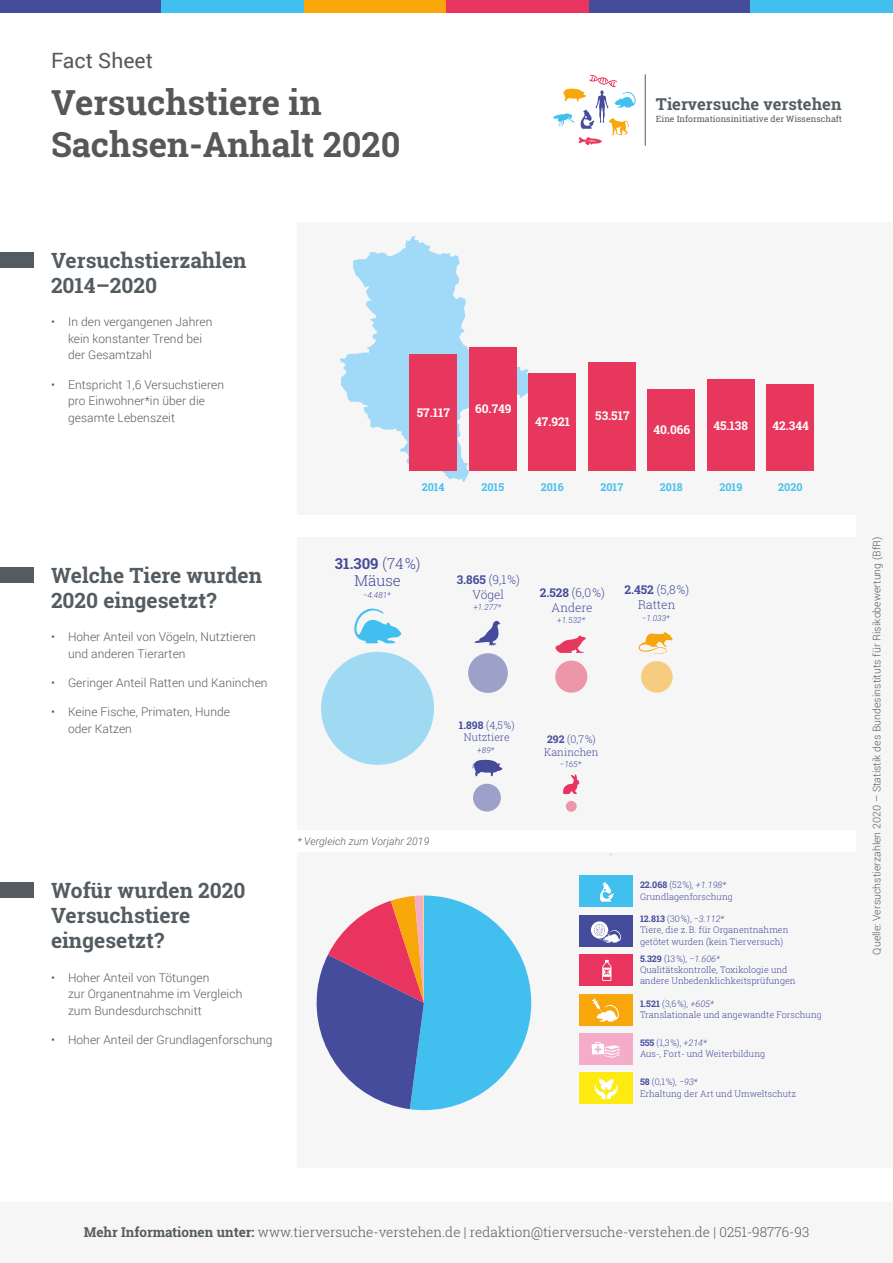
<style>
.page{position:relative;width:893px;height:1263px;background:#fff}
.page>*{position:absolute;margin:0;border:0;box-sizing:border-box;transform-origin:0 0}
.t1{font:700 34.5px/41.4px "Roboto Slab";color:#575756}
.t2{font:21.15px "Roboto";color:#575756}
.t3{font:700 21px/25.2px "Roboto Slab";color:#545c61}
.t4{font:700 16.5px "Roboto Slab";color:#545c61}
.t5{font:300 15px/17.2px "Roboto Slab";color:#454b9a;text-align:center}
.t6{font:300 13.5px "Roboto Slab";color:#545c61}
.t7{font:300 12px/16.5px "Roboto";letter-spacing:.005em;color:#545c61}
.t8{font:300 12px/15px "Roboto Slab";color:#454c9b;text-align:center}
.t9{font:700 12px "Roboto Slab";color:#fff}
.t10{font:700 10.8px "Roboto Slab";color:#48bfef}
.t11{font:300 10.5px "Roboto";letter-spacing:.005em;color:#545c61}
.t12{font:300 10.5px/12.8px "Roboto Slab";color:#454c9b;text-align:center}
.t13{font:italic 300 10.5px "Roboto";letter-spacing:.005em;color:#545c61}
.t14{font:300 9px/11.2px "Roboto Slab";color:#454c9b}
.t15{font:italic 300 9px "Roboto";color:#454c9b}
.t16{font:8.7px "Roboto Slab";color:#545c61}
.t17{font:italic 300 8.25px "Roboto";color:#454c9b}
.s1{font-weight:700}
.s2{font-family:"Roboto Slab";font-weight:700;font-style:normal}
.s3{font-family:"Roboto Slab";font-style:normal}
.s4{font-family:"Roboto";font-style:italic}
</style>
<div class="page">
<div style="left:0;top:1202px;width:893px;height:61px;background:#f6f6f6"></div>
<hr style="left:645px;top:74px;width:1px;height:72px;background:#545c61">
<svg style="left:553px;top:74px;width:83px;height:72px"></svg>
<div style="left:0;top:567px;width:34px;height:16px;background:#545c61"></div>
<div style="left:0;top:252px;width:34px;height:16px;background:#545c61"></div>
<div style="left:0;top:882px;width:34px;height:16px;background:#545c61"></div>
<div style="left:298px;top:223px;width:595px;height:292px;background:#f6f6f6"></div>
<div style="left:298px;top:852px;width:595px;height:316px;background:#f6f6f6"></div>
<div style="left:857px;top:223px;width:36px;height:945px;background:#f6f6f6"></div>
<div style="left:298px;top:538px;width:595px;height:292px;background:#f6f6f6"></div>
<div style="left:303px;top:0;width:143px;height:13px;background:#f7a70a"></div>
<div style="left:160px;top:0;width:143px;height:13px;background:#41c0f0"></div>
<div style="left:0;top:0;width:160px;height:13px;background:#454c9b"></div>
<div style="left:446px;top:0;width:143px;height:13px;background:#e8345e"></div>
<div style="left:750px;top:0;width:143px;height:13px;background:#41c0f0"></div>
<div style="left:589px;top:0;width:161px;height:13px;background:#454c9b"></div>
<svg style="left:340px;top:236px;width:189px;height:246px"></svg>
<div style="left:409px;top:355px;width:48px;height:116px;background:#e7375c"></div>
<div style="left:469px;top:347px;width:48px;height:124px;background:#e7375c"></div>
<div style="left:528px;top:373px;width:48px;height:98px;background:#e7375c"></div>
<div style="left:588px;top:362px;width:48px;height:109px;background:#e7375c"></div>
<div style="left:648px;top:389px;width:47px;height:82px;background:#e7375c"></div>
<div style="left:707px;top:379px;width:48px;height:92px;background:#e7375c"></div>
<div style="left:767px;top:385px;width:47px;height:86px;background:#e7375c"></div>
<div style="left:579px;top:876px;width:54px;height:31px;background:#41c0f0"></div>
<svg style="left:599px;top:882px;width:15px;height:20px"></svg>
<div style="left:579px;top:1073px;width:54px;height:31px;background:#fcea10"></div>
<svg style="left:595px;top:1079px;width:23px;height:20px"></svg>
<div style="left:579px;top:954px;width:54px;height:32px;background:#e8345e"></div>
<svg style="left:602px;top:960px;width:9px;height:21px"></svg>
<div style="left:579px;top:915px;width:54px;height:31px;background:#454c9b"></div>
<svg style="left:591px;top:921px;width:17px;height:17px"></svg>
<svg style="left:594px;top:924px;width:27px;height:18px"></svg>
<div style="left:579px;top:1033px;width:54px;height:31px;background:#f4acc8"></div>
<svg style="left:592px;top:1042px;width:28px;height:16px"></svg>
<div style="left:579px;top:994px;width:54px;height:31px;background:#f7a70a"></div>
<svg style="left:592px;top:998px;width:27px;height:23px"></svg>
<svg style="left:316px;top:895px;width:215px;height:215px"></svg>
<svg style="left:354px;top:608px;width:48px;height:35px"></svg>
<svg style="left:555px;top:636px;width:31px;height:17px"></svg>
<div style="left:321px;top:652px;width:113px;height:113px;background:#a0daf2;border-radius:57px"></div>
<div style="left:468px;top:653px;width:40px;height:40px;background:#9da0c8;border-radius:20px"></div>
<div style="left:555px;top:660px;width:32px;height:33px;background:#ee96a9;border-radius:16px"></div>
<div style="left:641px;top:661px;width:32px;height:32px;background:#f6cd80;border-radius:16px"></div>
<div style="left:473px;top:784px;width:28px;height:27px;background:#9da0c8;border-radius:14px"></div>
<div style="left:566px;top:801px;width:11px;height:11px;background:#ee96a9;border-radius:5px"></div>
<svg style="left:475px;top:621px;width:25px;height:25px"></svg>
<svg style="left:638px;top:632px;width:35px;height:22px"></svg>
<svg style="left:472px;top:760px;width:30px;height:16px"></svg>
<svg style="left:563px;top:774px;width:17px;height:20px"></svg>
<h2 class="t2" style="left:51px;top:46px;width:104px">Fact Sheet</h2>
<h1 class="t1" style="left:51px;top:82px;width:351px">Versuchstiere in<br>Sachsen-Anhalt 2020</h1>
<h3 class="t4" style="left:656px;top:93px;width:187px">Tierversuche verstehen</h3>
<p class="t16" style="left:656px;top:112px;width:187px">Eine Informationsinitiative der Wissenschaft</p>
<h3 class="t3" style="left:51px;top:247px;width:197px">Versuchstierzahlen<br>2014–2020</h3>
<p class="t7" style="left:68px;top:313px;width:146px;text-indent:-17px">• In den vergangenen Jahren kein konstanter Trend bei der Gesamtzahl</p>
<p class="t7" style="left:68px;top:376px;width:158px;text-indent:-17px">• Entspricht 1,6 Versuchstieren pro Einwohner*in über die gesamte Lebenszeit</p>
<h3 class="t3" style="left:51px;top:562px;width:213px">Welche Tiere wurden<br>2020 eingesetzt?</h3>
<p class="t7" style="left:68px;top:628px;width:189px;text-indent:-17px">• Hoher Anteil von Vögeln, Nutztieren und anderen Tierarten</p>
<p class="t7" style="left:51px;top:674px;width:218px">• Geringer Anteil Ratten und Kaninchen</p>
<p class="t7" style="left:68px;top:703px;width:164px;text-indent:-17px">• Keine Fische, Primaten, Hunde oder Katzen</p>
<p class="t9" style="left:417px;top:404px;width:35px">57.117</p>
<p class="t9" style="left:475px;top:400px;width:38px">60.749</p>
<p class="t9" style="left:535px;top:413px;width:36px">47.921</p>
<p class="t9" style="left:595px;top:407px;width:36px">53.517</p>
<p class="t9" style="left:653px;top:421px;width:38px">40.066</p>
<p class="t9" style="left:713px;top:417px;width:36px">45.138</p>
<p class="t9" style="left:772px;top:417px;width:38px">42.344</p>
<p class="t10" style="left:422px;top:480px;width:24px">2014</p>
<p class="t10" style="left:481px;top:480px;width:24px">2015</p>
<p class="t10" style="left:541px;top:480px;width:24px">2016</p>
<p class="t10" style="left:600px;top:480px;width:24px">2017</p>
<p class="t10" style="left:660px;top:480px;width:24px">2018</p>
<p class="t10" style="left:719px;top:480px;width:24px">2019</p>
<p class="t10" style="left:778px;top:480px;width:26px">2020</p>
<p class="t5" style="left:335px;top:554px;width:87px"><span class="s1">31.309</span> (74%)<br>Mäuse</p>
<p class="t17" style="left:363px;top:589px;width:29px">−4.481*</p>
<p class="t8" style="left:457px;top:571px;width:65px"><span class="s1">3.865</span> (9,1%)<br>Vögel</p>
<p class="t17" style="left:473px;top:601px;width:29px">+1.277*</p>
<p class="t8" style="left:540px;top:584px;width:67px"><span class="s1">2.528</span> (6,0%)<br>Andere</p>
<p class="t17" style="left:557px;top:614px;width:29px">+1.532*</p>
<p class="t8" style="left:624px;top:582px;width:66px"><span class="s1">2.452</span> (5,8%)<br>Ratten</p>
<p class="t17" style="left:642px;top:612px;width:29px">−1.033*</p>
<p class="t12" style="left:459px;top:718px;width:57px"><span class="s1">1.898</span> (4,5%)<br>Nutztiere</p>
<p class="t17" style="left:477px;top:744px;width:18px">+89*</p>
<p class="t12" style="left:544px;top:732px;width:56px;text-align:left"><span class="s1">292</span> (0,7%)<br>Kaninchen</p>
<p class="t17" style="left:560px;top:758px;width:23px">−165*</p>
<h3 class="t3" style="left:51px;top:877px;width:196px">Wofür wurden 2020<br>Versuchstiere eingesetzt?</h3>
<p class="t7" style="left:68px;top:969px;width:176px;text-indent:-17px">• Hoher Anteil von Tötungen<br>zur Organentnahme im Vergleich zum Bundesdurchschnitt</p>
<p class="t7" style="left:51px;top:1031px;width:223px">• Hoher Anteil der Grundlagenforschung</p>
<p class="t13" style="left:298px;top:834px;width:133px">* Vergleich zum Vorjahr 2019</p>
<p class="t15" style="left:640px;top:879px;width:88px"><span class="s2">22.068</span> <span class="s3">(52%),</span> +1.198*</p>
<p class="t14" style="left:640px;top:890px;width:94px">Grundlagenforschung</p>
<p class="t15" style="left:640px;top:913px;width:86px"><span class="s2">12.813</span> <span class="s3">(30%),</span> −3.112*</p>
<p class="t14" style="left:640px;top:924px;width:150px">Tiere, die z.B. für Organentnahmen getötet wurden (kein Tierversuch)</p>
<p class="t15" style="left:640px;top:952px;width:81px"><span class="s2">5.329</span> <span class="s3">(13%),</span> −1.606*</p>
<p class="t14" style="left:640px;top:964px;width:157px">Qualitätskontrolle, Toxikologie und andere Unbedenklichkeitsprüfungen</p>
<p class="t14" style="left:640px;top:997px;width:183px"><span class="s1">1.521</span> (3,6%), <span class="s4">+605*<br></span>Translationale und angewandte Forschung</p>
<p class="t14" style="left:640px;top:1037px;width:127px"><span class="s1">555</span> (1,3%), <span class="s4">+214*<br></span>Aus-, Fort- und Weiterbildung</p>
<p class="t14" style="left:640px;top:1076px;width:158px"><span class="s1">58</span> (0,1%), <span class="s4">−93*<br></span>Erhaltung der Art und Umweltschutz</p>
<p class="t11" style="left:869px;top:954px;width:420px;rotate:-90deg">Quelle: Versuchstierzahlen 2020 – Statistik des Bundesinstituts für Risikobewertung (BfR)</p>
<p class="t6" style="left:84px;top:1223px;width:727px"><span class="s1">Mehr Informationen unter:</span> www.tierversuche-verstehen.de | redaktion@tierversuche-verstehen.de | 0251-98776-93</p>
</div>
